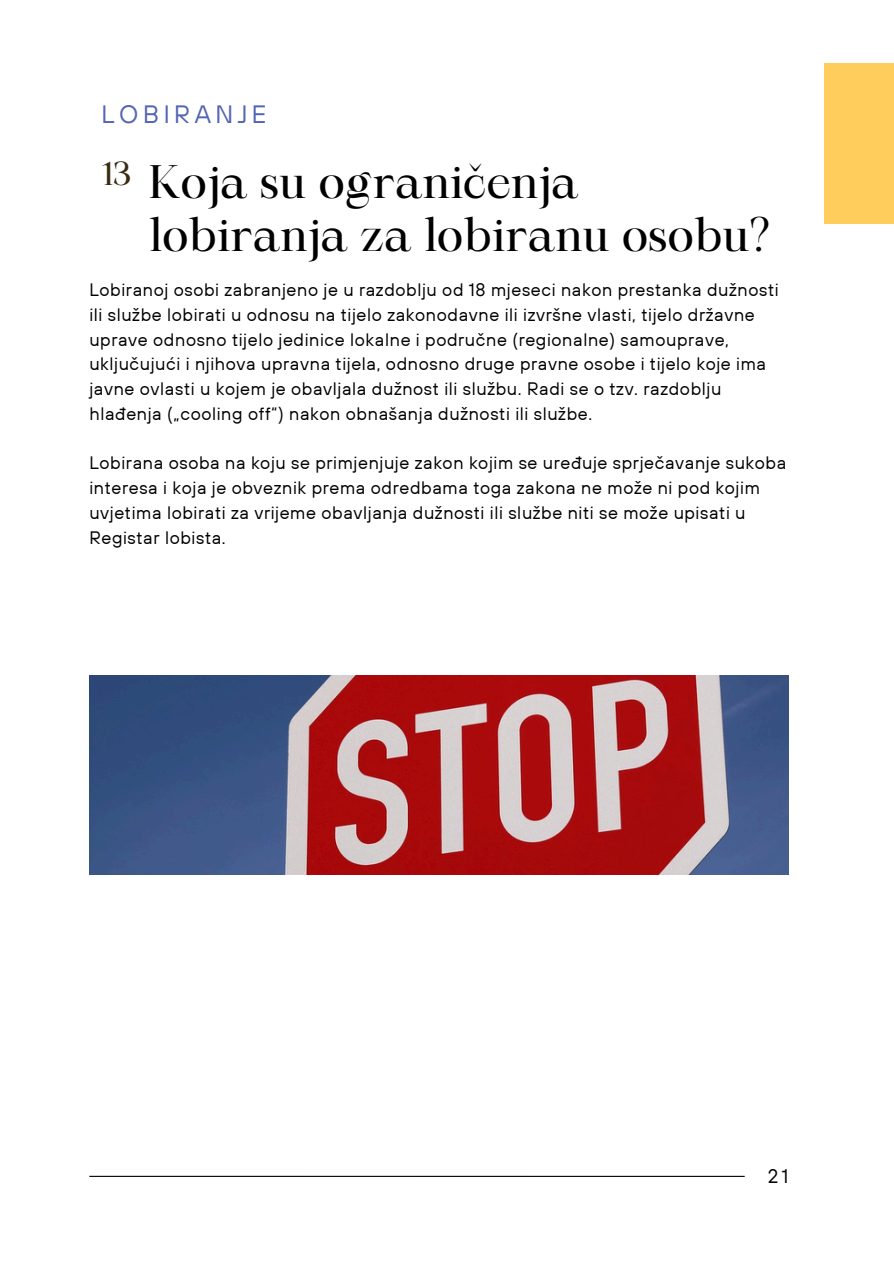
<style>
.page{position:relative;width:894px;height:1264px;background:#fff}
.page>*{position:absolute;margin:0;border:0;box-sizing:border-box;transform-origin:0 0}
.t1{font:45px/52.8px "Maharlika";color:#000}
.t2{font:32.1px "Maharlika";color:#392b10}
.t3{font:25.05px "TT Hoves";letter-spacing:.18em;color:#5465b4}
.t4{font:19.5px "TT Hoves";color:#000}
.t5{font:18px/24.8px "TT Hoves";letter-spacing:.035em;color:#000}
</style>
<div class="page">
<hr style="left:89px;top:1175px;width:655px;height:1px;background:#000">
<div style="left:824px;top:63px;width:69px;height:161px;background:#ffcd5c"></div>
<img style="left:89px;top:675px;width:699px;height:199px">
<h3 class="t3" style="left:101px;top:97px;width:166px">LOBIRANJE</h3>
<h2 class="t2" style="left:101px;top:160px;width:31px">13</h2>
<h1 class="t1" style="left:149px;top:159px;width:622px">Koja su ograničenja lobiranja za lobiranu osobu?</h1>
<p class="t5" style="left:89px;top:277px;width:690px">Lobiranoj osobi zabranjeno je u razdoblju od 18 mjeseci nakon prestanka dužnosti ili službe lobirati u odnosu na tijelo zakonodavne ili izvršne vlasti, tijelo državne uprave odnosno tijelo jedinice lokalne i područne (regionalne) samouprave, uključujući i njihova upravna tijela, odnosno druge pravne osobe i tijelo koje ima javne ovlasti u kojem je obavljala dužnost ili službu. Radi se o tzv. razdoblju hlađenja („cooling off“) nakon obnašanja dužnosti ili službe.</p>
<p class="t5" style="left:89px;top:450px;width:698px">Lobirana osoba na koju se primjenjuje zakon kojim se uređuje sprječavanje sukoba interesa i koja je obveznik prema odredbama toga zakona ne može ni pod kojim uvjetima lobirati za vrijeme obavljanja dužnosti ili službe niti se može upisati u Registar lobista.</p>
<h2 class="t4" style="left:767px;top:1163px;width:22px">21</h2>
</div>
